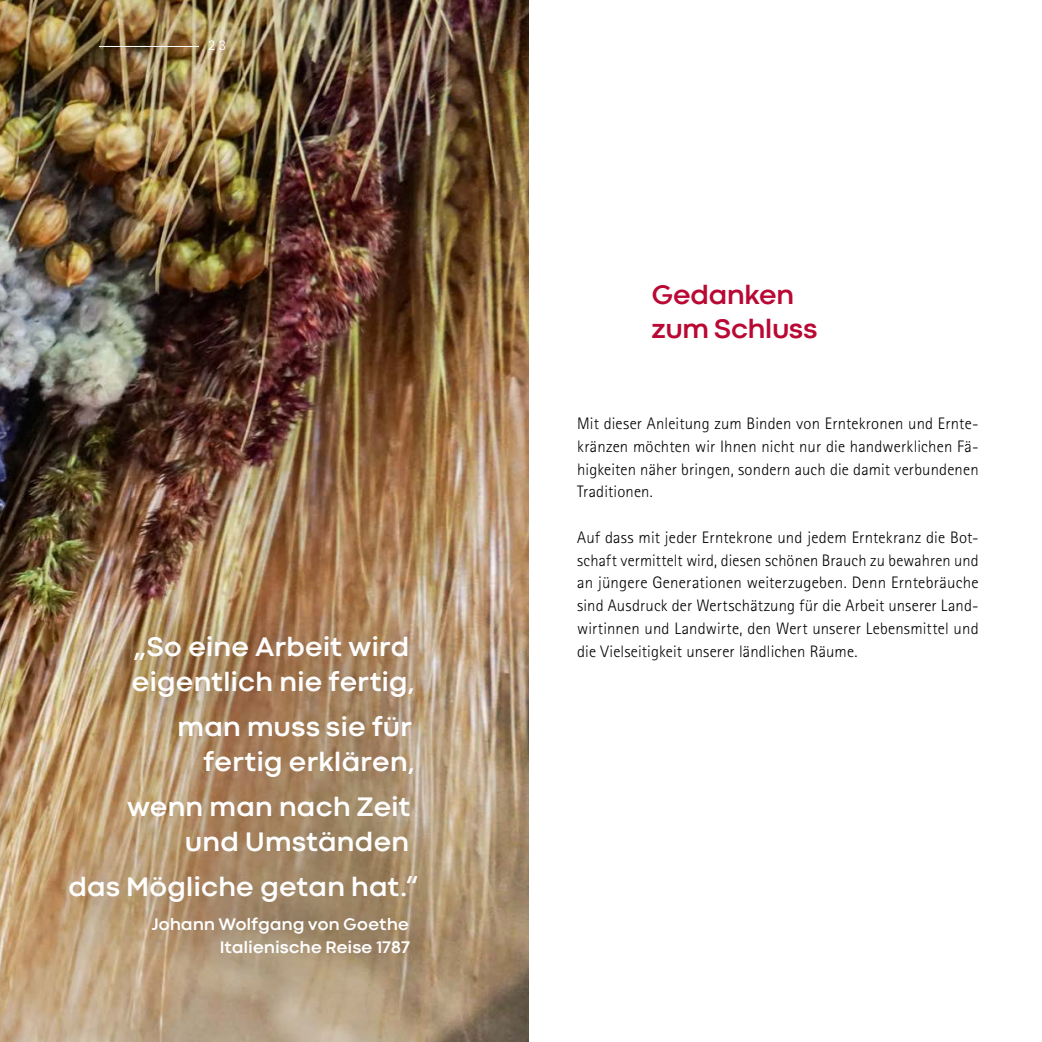
<style>
.page{position:relative;width:1042px;height:1042px;background:#fff}
.page>*{position:absolute;margin:0;border:0;box-sizing:border-box;transform-origin:0 0}
.t1{font:700 28px/45px "Codec Cold";letter-spacing:-.01em;color:#fff;text-align:right}
.t2{font:700 28px/34.1px "Codec Cold";letter-spacing:-.03em;color:#b90833}
.t3{font:700 17.5px/22.8px "Codec Cold";letter-spacing:-.01em;color:#fff;text-align:right}
.Texte_p_flie_text{font:300 16.62px/22.8px "Rotis Sans Serif Pro";letter-spacing:.01em;color:#000;text-align:justify}
.t4{font:14.88px "Rotis Sans Serif Pro";color:#fff}
</style>
<div class="page">
<img style="left:0;top:0;width:528px;height:1042px">
<div style="left:12px;top:575px;width:460px;height:442px;background:#000;opacity:.75"></div>
<hr style="left:99px;top:46px;width:99px;height:1px;background:#fff">
<p class="t4" style="left:208px;top:36px;width:19px">23</p>
<h1 class="t2" style="left:651px;top:278px;width:167px">Gedanken zum Schluss</h1>
<p class="Texte_p_flie_text" style="left:577px;top:412px;width:403px">Mit dieser Anleitung zum Binden von Erntekronen und Ernte&shy;kränzen möchten wir Ihnen nicht nur die handwerklichen Fä&shy;higkeiten näher bringen, sondern auch die damit verbundenen Traditionen.</p>
<p class="Texte_p_flie_text" style="left:577px;top:526px;width:403px">Auf dass mit jeder Erntekrone und jedem Erntekranz die Bot&shy;schaft vermittelt wird, diesen schönen Brauch zu bewahren und an jüngere Generationen weiterzugeben. Denn Erntebräuche sind Ausdruck der Wertschätzung für die Arbeit unserer Land&shy;wirtinnen und Landwirte, den Wert unserer Lebensmittel und</p>
<h1 class="t1" style="left:133px;top:624px;width:278px">„So eine Arbeit wird</h1>
<p class="Texte_p_flie_text" style="left:577px;top:640px;width:282px">die Vielseitigkeit unserer ländlichen Räume.</p>
<h1 class="t1" style="left:132px;top:659px;width:285px">eigentlich nie fertig, man muss sie für</h1>
<h1 class="t1" style="left:127px;top:739px;width:290px">fertig erklären, wenn man nach Zeit</h1>
<h1 class="t1" style="left:68px;top:819px;width:352px;text-align:left;text-indent:117px">und Umständen das Mögliche getan hat.“</h1>
<p class="t3" style="left:152px;top:912px;width:260px">Johann Wolfgang von Goethe<br>Italienische Reise 1787</p>
</div>
